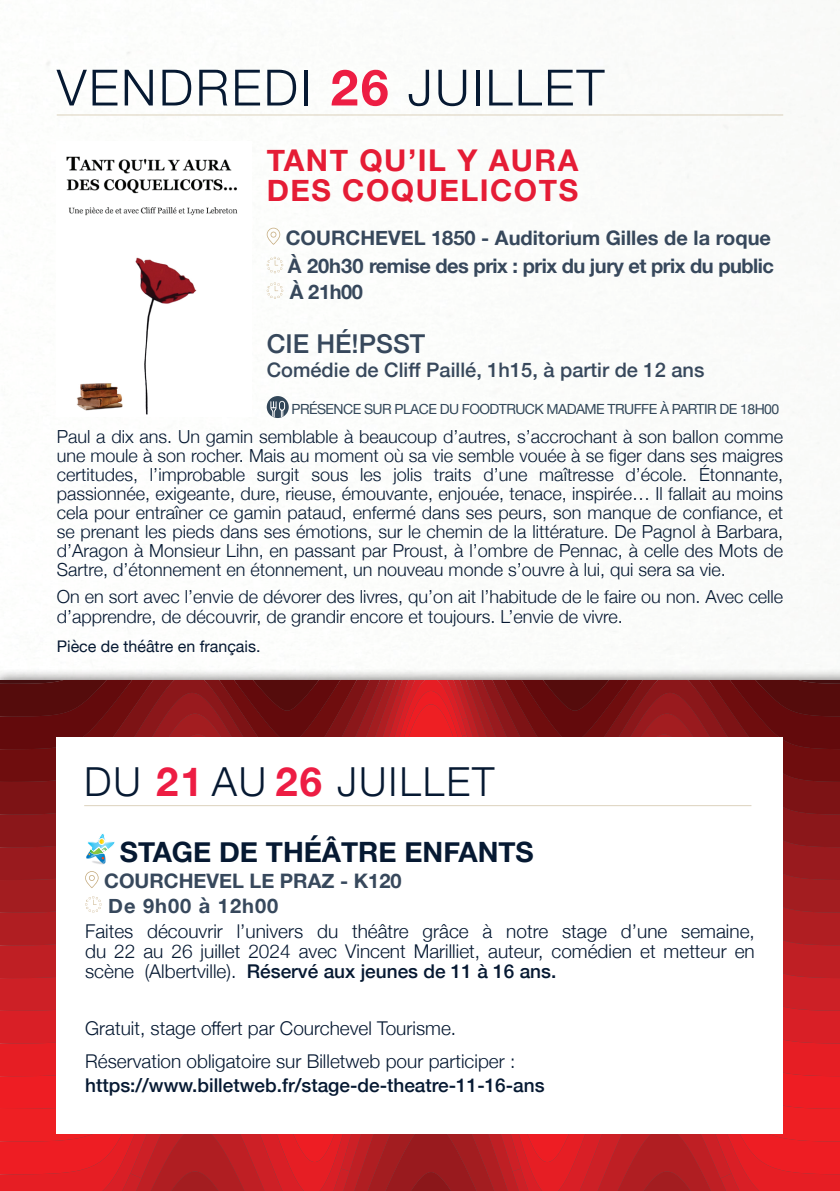
<style>
.page{position:relative;width:840px;height:1191px;background:#fff}
.page>*{position:absolute;margin:0;border:0;box-sizing:border-box;transform-origin:0 0}
.t1{font:300 50px "Helvetica Neue";letter-spacing:.05em;color:#061932}
.t2{font:300 40px "Helvetica Neue";letter-spacing:.05em;color:#061932}
.t3{font:700 30px/30px "Helvetica Neue";letter-spacing:.05em;color:#e51c35}
.t4{font:700 28px "Helvetica Neue";color:#061932}
.t5{font:500 26px "Helvetica Neue";color:#37485c}
.t6{font:700 20px/28.6px "Helvetica Neue";color:#37485c}
.t7{font:500 20px "Helvetica Neue";color:#37485c}
.t8{font:300 19px/20px "Helvetica Neue";color:#061932;text-align:justify}
.t9{font:500 19px "Helvetica Neue";color:#061932}
.t10{font:300 18px/19px "Helvetica Neue";color:#061932;text-align:justify}
.t11{font:16px "Helvetica Neue";color:#061932}
.t12{font:14px "Helvetica Neue";letter-spacing:-.04em;color:#324759}
.s1{font-weight:700;color:#ed1d43}
.s2{font-weight:500}
</style>
<div class="page">
<div style="left:0;top:668px;width:839px;height:523px;background:#231f20;opacity:.75"></div>
<div style="left:782px;top:880px;width:57px;height:32px;background:#a31d20"></div>
<svg style="left:782px;top:847px;width:57px;height:33px;background:#9a1e22"></svg>
<svg style="left:782px;top:814px;width:57px;height:33px;background:#8d1b1e"></svg>
<div style="left:782px;top:782px;width:57px;height:32px;background:#7d1315"></div>
<svg style="left:782px;top:749px;width:57px;height:33px;background:#721113"></svg>
<svg style="left:0;top:680px;width:839px;height:69px;background:#7c1214"></svg>
<svg style="left:0;top:770px;width:57px;height:244px;background:#a21a1e"></svg>
<svg style="left:0;top:1014px;width:839px;height:177px;background:#d01f24"></svg>
<svg style="left:266px;top:228px;width:14px;height:17px"></svg>
<svg style="left:266px;top:256px;width:18px;height:18px"></svg>
<svg style="left:266px;top:282px;width:18px;height:17px"></svg>
<hr style="left:57px;top:114px;width:725px;height:1px;background:#b9a37a">
<img style="left:66px;top:156px;width:172px;height:259px">
<svg style="left:266px;top:396px;width:22px;height:22px"></svg>
<svg style="left:270px;top:401px;width:15px;height:16px"></svg>
<div style="left:57px;top:737px;width:725px;height:397px;background:#fff"></div>
<svg style="left:86px;top:833px;width:29px;height:31px"></svg>
<svg style="left:85px;top:871px;width:13px;height:17px"></svg>
<svg style="left:85px;top:896px;width:17px;height:17px"></svg>
<hr style="left:84px;top:805px;width:667px;height:1px;background:#b9a37a">
<h1 class="t1" style="left:57px;top:47px;width:548px">VENDREDI <span class="s1">26</span> JUILLET</h1>
<h3 class="t3" style="left:266px;top:146px;width:313px">TANT QU’IL Y AURA<br>DES COQUELICOTS</h3>
<p class="t6" style="left:285px;top:224px;width:489px">COURCHEVEL 1850 - Auditorium Gilles de la roque<br>À 20h30 remise des prix : prix du jury et prix du public</p>
<p class="t6" style="left:289px;top:278px;width:75px">À 21h00</p>
<h3 class="t5" style="left:266px;top:322px;width:160px">CIE HÉ!PSST</h3>
<p class="t7" style="left:266px;top:353px;width:439px">Comédie de Cliff Paillé, 1h15, à partir de 12 ans</p>
<p class="t12" style="left:291px;top:399px;width:489px">PRÉSENCE SUR PLACE DU FOODTRUCK MADAME TRUFFE À PARTIR DE 18H00</p>
<p class="t10" style="left:57px;top:425px;width:727px">Paul a dix ans. Un gamin semblable à beaucoup d’autres, s’accrochant à son ballon comme une moule à son rocher. Mais au moment où sa vie semble vouée à se figer dans ses maigres certitudes, l’improbable surgit sous les jolis traits d’une maîtresse d’école. Étonnante, passionnée, exigeante, dure, rieuse, émouvante, enjouée, tenace, inspirée… Il fallait au moins cela pour entraîner ce gamin pataud, enfermé dans ses peurs, son manque de confiance, et se prenant les pieds dans ses émotions, sur le chemin de la littérature. De Pagnol à Barbara, d’Aragon à Monsieur Lihn, en passant par Proust, à l’ombre de Pennac, à celle des Mots de Sartre, d’étonnement en étonnement, un nouveau monde s’ouvre à lui, qui sera sa vie.</p>
<p class="t10" style="left:57px;top:585px;width:727px;line-height:20px">On en sort avec l’envie de dévorer des livres, qu’on ait l’habitude de le faire ou non. Avec celle d’apprendre, de découvrir, de grandir encore et toujours. L’envie de vivre.</p>
<p class="t11" style="left:57px;top:634px;width:205px">Pièce de théâtre en français.</p>
<h2 class="t2" style="left:84px;top:749px;width:411px">DU <span class="s1">21</span> AU <span class="s1">26</span> JUILLET</h2>
<h3 class="t4" style="left:120px;top:830px;width:415px">STAGE DE THÉÂTRE ENFANTS</h3>
<p class="t6" style="left:104px;top:869px;width:299px;line-height:24.6px">COURCHEVEL LE PRAZ - K120<br>De 9h00 à 12h00</p>
<p class="t8" style="left:85px;top:920px;width:670px">Faites découvrir l’univers du théâtre grâce à notre stage d’une semaine, du 22 au 26 juillet 2024 avec Vincent Marilliet, auteur, comédien et metteur en scène (Albertville). <span class="s2">Réservé aux jeunes de 11 à 16 ans.</span></p>
<p class="t8" style="left:85px;top:1011px;width:431px;line-height:32.6px">Gratuit, stage offert par Courchevel Tourisme.<br>Réservation obligatoire sur Billetweb pour participer :</p>
<p class="t9" style="left:85px;top:1069px;width:461px">https://www.billetweb.fr/stage-de-theatre-11-16-ans</p>
</div>
